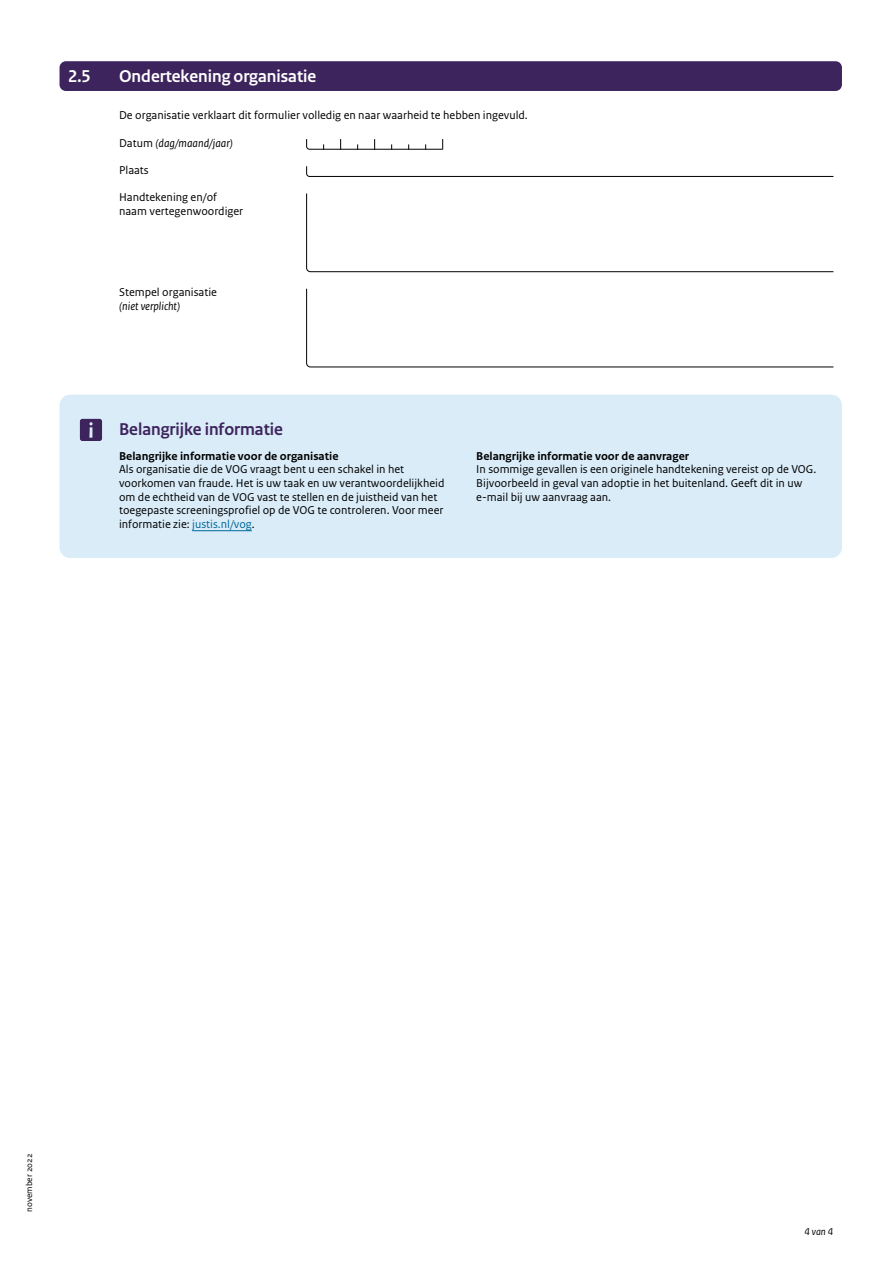
<style>
.page{position:relative;width:893px;height:1263px;background:#fff}
.page>*{position:absolute;margin:0;border:0;box-sizing:border-box;transform-origin:0 0}
.Kop_wit{font:700 18px "Rijksoverheid Sans Heading";color:#fff}
.Kop{font:700 18px "Rijksoverheid Sans Heading";color:#3e245d}
.Tekst_introductie{font:12px/13.6px "Rijksoverheid Sans Text";color:#000}
.Tekst_invulkaders{font:12px/13.6px "Rijksoverheid Sans Text";color:#000}
.Tekst_introductie_su{font:700 12px "Rijksoverheid Sans Text";color:#000}
.Tekst_invulkaders-2{font:italic 12px "Rijksoverheid Sans Text";color:#000}
.t1{font:italic 10.5px "Rijksoverheid Sans Text";color:#000}
.t2{font:9px "Rijksoverheid Sans Text";color:#000}
.s1{font-style:normal}
.s2{font-style:italic}
.s3{color:#01689b}
</style>
<div class="page">
<div style="left:60px;top:61px;width:782px;height:30px;background:#3e245d;border-radius:6px"></div>
<div style="left:60px;top:395px;width:782px;height:163px;background:#d9ecf8;border-radius:11px"></div>
<svg style="left:80px;top:419px;width:22px;height:22px"></svg>
<hr style="left:192px;top:530px;width:60px;height:1px;background:#01689b">
<svg style="left:306px;top:166px;width:528px;height:11px"></svg>
<svg style="left:306px;top:193px;width:528px;height:80px"></svg>
<svg style="left:306px;top:288px;width:528px;height:80px"></svg>
<svg style="left:306px;top:139px;width:137px;height:11px"></svg>
<h3 class="Kop_wit" style="left:68px;top:66px;width:24px">2.5</h3>
<h3 class="Kop_wit" style="left:119px;top:66px;width:199px">Ondertekening organisatie</h3>
<p class="Tekst_invulkaders" style="left:119px;top:109px;width:410px">De organisatie verklaart dit formulier volledig en naar waarheid te hebben ingevuld.</p>
<p class="Tekst_invulkaders-2" style="left:119px;top:136px;width:115px"><span class="s1">Datum</span> (dag/maand/jaar)</p>
<p class="Tekst_invulkaders" style="left:119px;top:163px;width:31px">Plaats</p>
<p class="Tekst_invulkaders" style="left:119px;top:191px;width:126px">Handtekening en/of naam vertegenwoordiger</p>
<p class="Tekst_invulkaders" style="left:119px;top:286px;width:99px">Stempel organisatie <span class="s2">(niet verplicht)</span></p>
<h2 class="Kop" style="left:119px;top:419px;width:165px">Belangrijke informatie</h2>
<h3 class="Tekst_introductie_su" style="left:119px;top:449px;width:221px">Belangrijke informatie voor de organisatie</h3>
<p class="Tekst_introductie" style="left:119px;top:463px;width:327px">Als organisatie die de VOG vraagt bent u een schakel in het voorkomen van fraude. Het is uw taak en uw verantwoordelijkheid om de echtheid van de VOG vast te stellen en de juistheid van het toegepaste screeningsprofiel op de VOG te controleren. Voor meer informatie zie: <span class="s3">justis.nl/vog</span>.</p>
<h3 class="Tekst_introductie_su" style="left:476px;top:449px;width:214px">Belangrijke informatie voor de aanvrager</h3>
<p class="Tekst_introductie" style="left:476px;top:463px;width:342px">In sommige gevallen is een originele handtekening vereist op de VOG.<br>Bijvoorbeeld in geval van adoptie in het buitenland. Geeft dit in uw e-mail bij uw aanvraag aan.</p>
<p class="t2" style="left:24px;top:1212px;width:60px;rotate:-90deg">november 2022</p>
<p class="t1" style="left:804px;top:1226px;width:30px">4 van 4</p>
</div>
